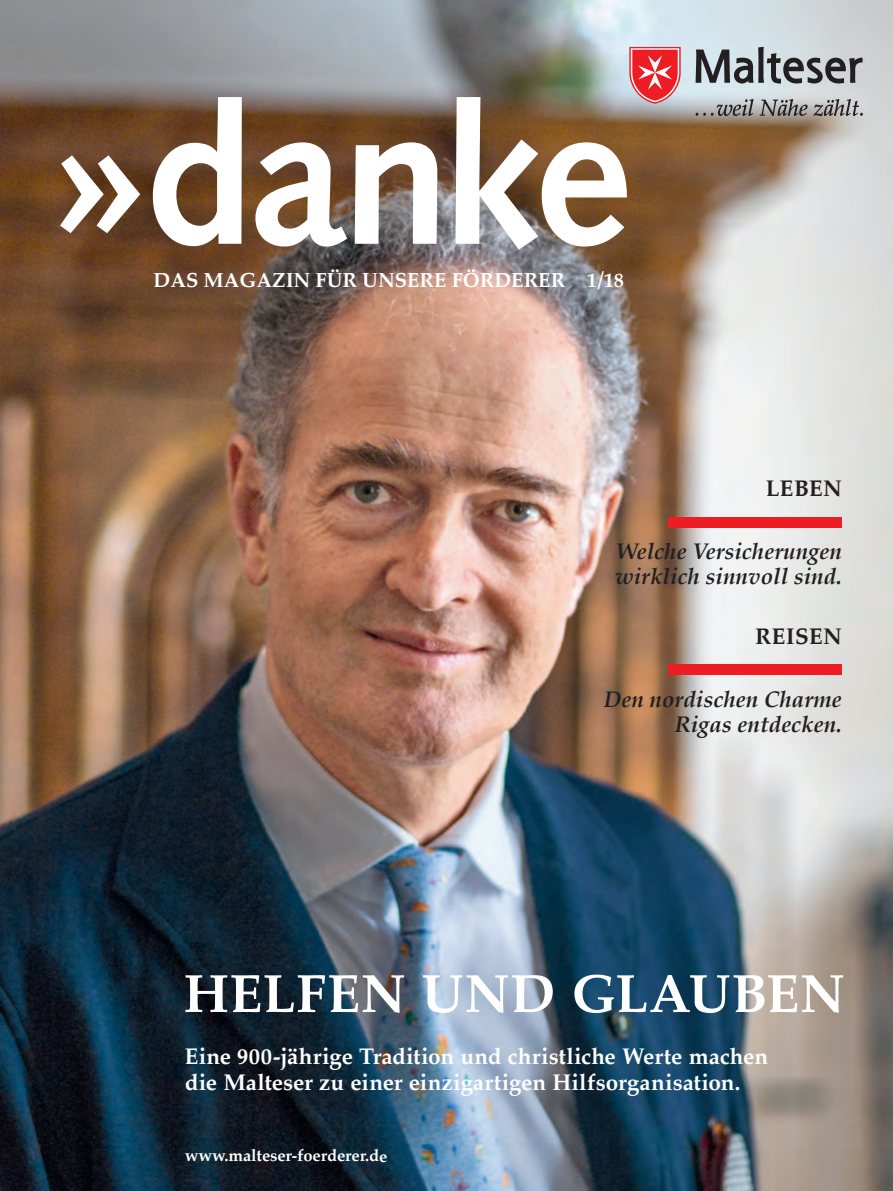
<style>
.page{position:relative;width:893px;height:1191px;background:#fff}
.page>*{position:absolute;margin:0;border:0;box-sizing:border-box;transform-origin:0 0}
.t1{font:199.5px "Malteser Syntax";letter-spacing:-.005em;color:#fff}
.t2{font:700 54px "Palatino";letter-spacing:.01em;color:#fff}
.t3{font:700 22.5px/25.5px "Palatino";color:#fff}
.t4{font:italic 700 22.5px/25.5px "Palatino";color:#231f20;text-align:right}
.t5{font:700 22.5px "Palatino";letter-spacing:.015em;color:#231f20}
.t6{font:700 20.25px "Palatino";color:#fff}
.t7{font:700 16.5px "Palatino";letter-spacing:-.01em;color:#fff}
</style>
<div class="page">
<img style="left:0;top:0;width:893px;height:1191px">
<svg style="left:629px;top:47px;width:52px;height:57px;background:#ea6368"></svg>
<svg style="left:696px;top:47px;width:166px;height:36px;background:#8e9396"></svg>
<svg style="left:696px;top:99px;width:58px;height:17px"></svg>
<svg style="left:760px;top:99px;width:103px;height:17px;background:#959494"></svg>
<div style="left:668px;top:664px;width:174px;height:11px;background:#ee1d23"></div>
<div style="left:668px;top:517px;width:174px;height:11px;background:#ee1d23"></div>
<h1 class="t1" style="left:52px;top:64px;width:583px">»danke</h1>
<p class="t6" style="left:154px;top:263px;width:472px">DAS MAGAZIN FÜR UNSERE FÖRDERER 1/18</p>
<p class="t5" style="left:766px;top:469px;width:77px">LEBEN</p>
<p class="t4" style="left:615px;top:539px;width:228px;text-align:left">Welche Versicherungen wirklich sinnvoll sind.</p>
<p class="t5" style="left:755px;top:616px;width:88px">REISEN</p>
<p class="t4" style="left:604px;top:686px;width:239px">Den nordischen Charme<br>Rigas entdecken.</p>
<h2 class="t2" style="left:184px;top:947px;width:663px">HELFEN UND GLAUBEN</h2>
<p class="t3" style="left:185px;top:1043px;width:585px">Eine 900-jährige Tradition und christliche Werte machen die Malteser zu einer einzigartigen Hilfsorganisation.</p>
<p class="t7" style="left:185px;top:1141px;width:204px">www.malteser-foerderer.de</p>
</div>
